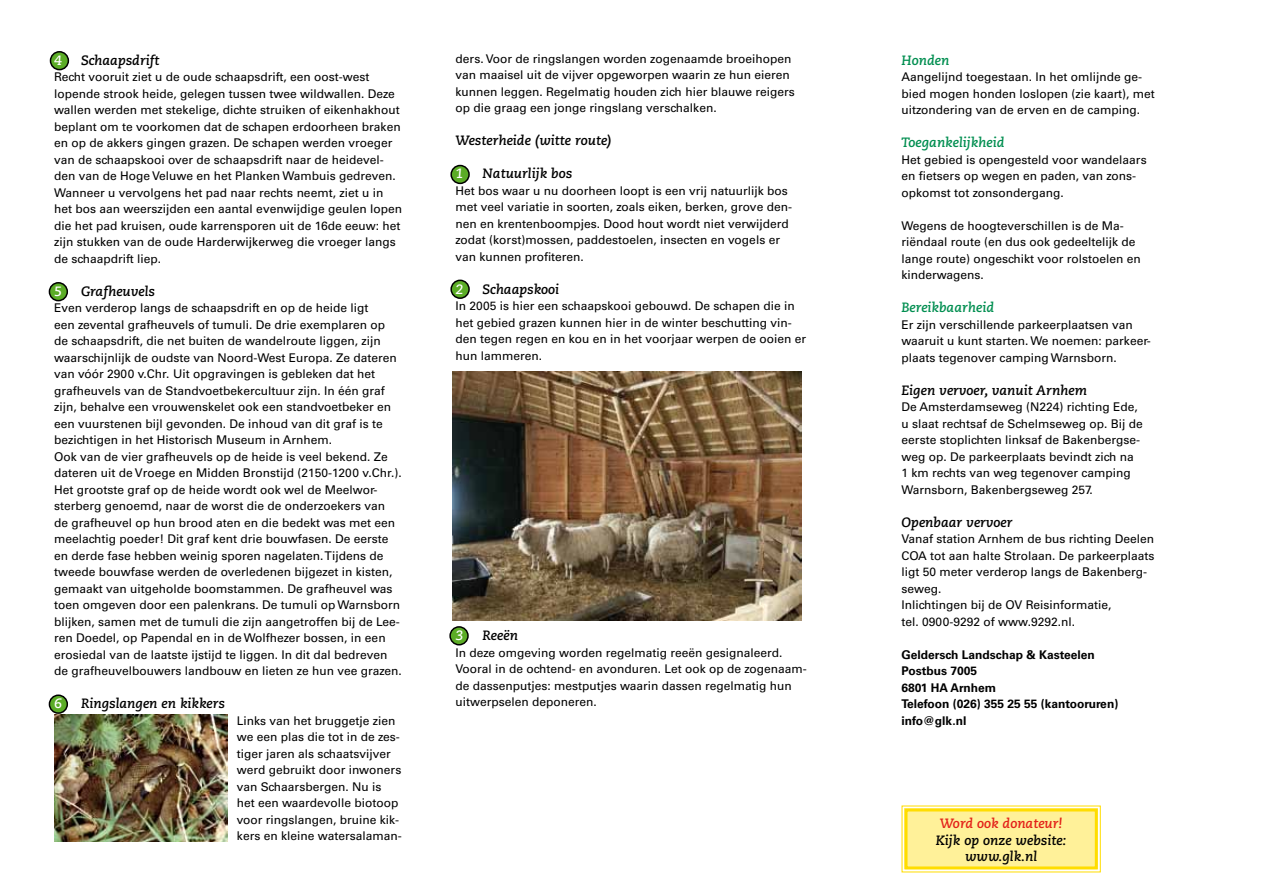
<style>
.page{position:relative;width:1263px;height:893px;background:#fff}
.page>*{position:absolute;margin:0;border:0;box-sizing:border-box;transform-origin:0 0}
.t1{font:italic 700 13.5px/16.5px "Caecilia LT Std";color:#000;text-align:center}
.t2{font:italic 700 13.5px "Caecilia LT Std";color:#008e50}
.t3{font:italic 700 13.5px "Caecilia LT Std";color:#e32119}
.t4{font:italic 700 13.5px "Caecilia LT Std";color:#fff}
.t5{font:12px/16.5px "Univers LT Std";color:#000}
.t6{font:700 12px/16.5px "Univers LT Std";color:#000}
</style>
<div class="page">
<div style="left:451px;top:166px;width:18px;height:17px;background:#5bac26;border-radius:50%"></div>
<div style="left:450px;top:165px;width:20px;height:19px;border:2px solid #000;border-radius:50%"></div>
<div style="left:451px;top:280px;width:18px;height:18px;background:#5bac26;border-radius:50%"></div>
<div style="left:450px;top:280px;width:20px;height:19px;border:2px solid #000;border-radius:50%"></div>
<div style="left:450px;top:627px;width:18px;height:18px;background:#5bac26;border-radius:50%"></div>
<div style="left:449px;top:626px;width:20px;height:19px;border:2px solid #000;border-radius:50%"></div>
<img style="left:54px;top:715px;width:174px;height:126px">
<div style="left:50px;top:52px;width:18px;height:18px;background:#5bac26;border-radius:50%"></div>
<div style="left:50px;top:51px;width:19px;height:19px;border:2px solid #000;border-radius:50%"></div>
<div style="left:49px;top:283px;width:18px;height:18px;background:#5bac26;border-radius:50%"></div>
<div style="left:49px;top:282px;width:19px;height:19px;border:2px solid #000;border-radius:50%"></div>
<div style="left:49px;top:695px;width:18px;height:18px;background:#5bac26;border-radius:50%"></div>
<div style="left:49px;top:694px;width:19px;height:20px;border:2px solid #000;border-radius:50%"></div>
<img style="left:453px;top:372px;width:348px;height:248px">
<svg style="left:901px;top:805px;width:200px;height:68px"></svg>
<div style="left:904px;top:808px;width:194px;height:61px;border:3px solid #fd0"></div>
<p class="t4" style="left:54px;top:52px;width:9px">4</p>
<p class="t1" style="left:81px;top:52px;width:80px">Schaapsdrift</p>
<p class="t5" style="left:54px;top:69px;width:350px">Recht vooruit ziet u de oude schaapsdrift, een oost-west lopende strook heide, gelegen tussen twee wildwallen. Deze wallen werden met stekelige, dichte struiken of eikenhakhout beplant om te voorkomen dat de schapen erdoorheen braken en op de akkers gingen grazen. De schapen werden vroeger van de schaapskooi over de schaapsdrift naar de heidevel&shy;den van de Hoge Veluwe en het Planken Wambuis gedreven.<br>Wanneer u vervolgens het pad naar rechts neemt, ziet u in het bos aan weerszijden een aantal evenwijdige geulen lopen die het pad kruisen, oude karrensporen uit de 16de eeuw: het zijn stukken van de oude Harderwijkerweg die vroeger langs de schaapdrift liep.</p>
<p class="t4" style="left:54px;top:283px;width:9px">5</p>
<p class="t1" style="left:81px;top:283px;width:76px">Grafheuvels</p>
<p class="t5" style="left:54px;top:300px;width:349px">Even verderop langs de schaapsdrift en op de heide ligt<br>een zevental grafheuvels of tumuli. De drie exemplaren op de schaapsdrift, die net buiten de wandelroute liggen, zijn waarschijnlijk de oudste van Noord-West Europa. Ze dateren van vóór 2900 v.Chr. Uit opgravingen is gebleken dat het grafheuvels van de Standvoetbekercultuur zijn. In één graf zijn, behalve een vrouwenskelet ook een standvoetbeker en een vuurstenen bijl gevonden. De inhoud van dit graf is te bezichtigen in het Historisch Museum in Arnhem.<br>Ook van de vier grafheuvels op de heide is veel bekend. Ze dateren uit de Vroege en Midden Bronstijd (2150-1200 v.Chr.).<br>Het grootste graf op de heide wordt ook wel de Meelwor&shy;sterberg genoemd, naar de worst die de onderzoekers van de grafheuvel op hun brood aten en die bedekt was met een meelachtig poeder! Dit graf kent drie bouwfasen. De eerste en derde fase hebben weinig sporen nagelaten. Tijdens de tweede bouwfase werden de overledenen bijgezet in kisten, gemaakt van uitgeholde boomstammen. De grafheuvel was toen omgeven door een palenkrans. De tumuli op Warnsborn blijken, samen met de tumuli die zijn aangetroffen bij de Lee&shy;ren Doedel, op Papendal en in de Wolfhezer bossen, in een erosiedal van de laatste ijstijd te liggen. In dit dal bedreven de grafheuvelbouwers landbouw en lieten ze hun vee grazen.</p>
<p class="t4" style="left:54px;top:696px;width:9px">6</p>
<p class="t1" style="left:81px;top:695px;width:145px">Ringslangen en kikkers</p>
<p class="t5" style="left:237px;top:712px;width:167px">Links van het bruggetje zien we een plas die tot in de zes&shy;tiger jaren als schaatsvijver werd gebruikt door inwoners van Schaarsbergen. Nu is het een waardevolle biotoop voor ringslangen, bruine kik&shy;kers en kleine watersalaman-</p>
<p class="t5" style="left:455px;top:50px;width:341px">ders. Voor de ringslangen worden zogenaamde broeihopen van maaisel uit de vijver opgeworpen waarin ze hun eieren kunnen leggen. Regelmatig houden zich hier blauwe reigers op die graag een jonge ringslang verschalken.</p>
<p class="t1" style="left:455px;top:133px;width:158px">Westerheide (witte route)</p>
<p class="t4" style="left:455px;top:166px;width:9px">1</p>
<p class="t1" style="left:482px;top:166px;width:91px">Natuurlijk bos</p>
<p class="t5" style="left:455px;top:182px;width:338px">Het bos waar u nu doorheen loopt is een vrij natuurlijk bos met veel variatie in soorten, zoals eiken, berken, grove den&shy;nen en krentenboompjes. Dood hout wordt niet verwijderd zodat (korst)mossen, paddestoelen, insecten en vogels er van kunnen profiteren.</p>
<p class="t4" style="left:455px;top:281px;width:9px">2</p>
<p class="t1" style="left:482px;top:281px;width:78px">Schaapskooi</p>
<p class="t5" style="left:455px;top:298px;width:352px">In 2005 is hier een schaapskooi gebouwd. De schapen die in het gebied grazen kunnen hier in de winter beschutting vin&shy;den tegen regen en kou en in het voorjaar werpen de ooien er hun lammeren.</p>
<p class="t4" style="left:455px;top:628px;width:9px">3</p>
<p class="t1" style="left:482px;top:628px;width:37px">Reeën</p>
<p class="t5" style="left:455px;top:644px;width:353px">In deze omgeving worden regelmatig reeën gesignaleerd.<br>Vooral in de ochtend- en avonduren. Let ook op de zogenaam&shy;de dassenputjes: mestputjes waarin dassen regelmatig hun uitwerpselen deponeren.</p>
<p class="t2" style="left:901px;top:52px;width:49px">Honden</p>
<p class="t5" style="left:901px;top:69px;width:255px">Aangelijnd toegestaan. In het omlijnde ge&shy;bied mogen honden loslopen (zie kaart), met uitzondering van de erven en de camping.</p>
<p class="t2" style="left:901px;top:135px;width:105px">Toegankelijkheid</p>
<p class="t5" style="left:901px;top:151px;width:247px">Het gebied is opengesteld voor wandelaars en fietsers op wegen en paden, van zons&shy;opkomst tot zonsondergang.</p>
<p class="t5" style="left:901px;top:217px;width:241px">Wegens de hoogteverschillen is de Ma&shy;riëndaal route (en dus ook gedeeltelijk de lange route) ongeschikt voor rolstoelen en kinderwagens.</p>
<p class="t2" style="left:901px;top:300px;width:94px">Bereikbaarheid</p>
<p class="t5" style="left:901px;top:316px;width:251px">Er zijn verschillende parkeerplaatsen van waaruit u kunt starten. We noemen: parkeer&shy;plaats tegenover camping Warnsborn.</p>
<p class="t1" style="left:901px;top:382px;width:187px">Eigen vervoer, vanuit Arnhem</p>
<p class="t5" style="left:901px;top:399px;width:243px">De Amsterdamseweg (N224) richting Ede, u slaat rechtsaf de Schelmseweg op. Bij de eerste stoplichten linksaf de Bakenbergse&shy;weg op. De parkeerplaats bevindt zich na 1 km rechts van weg tegenover camping Warnsborn, Bakenbergseweg 257.</p>
<p class="t1" style="left:901px;top:514px;width:113px">Openbaar vervoer</p>
<p class="t5" style="left:901px;top:531px;width:255px">Vanaf station Arnhem de bus richting Deelen COA tot aan halte Strolaan. De parkeerplaats ligt 50 meter verderop langs de Bakenberg&shy;seweg.<br>Inlichtingen bij de OV Reisinformatie,<br>tel. 0900-9292 of www.9292.nl.</p>
<p class="t6" style="left:901px;top:646px;width:218px">Geldersch Landschap &amp; Kasteelen<br>Postbus 7005<br>6801 HA Arnhem<br>Telefoon (026) 355 25 55 (kantooruren) info@glk.nl</p>
<p class="t3" style="left:940px;top:816px;width:124px">Word ook donateur!</p>
<p class="t1" style="left:936px;top:832px;width:132px">Kijk op onze website: www.glk.nl</p>
</div>
